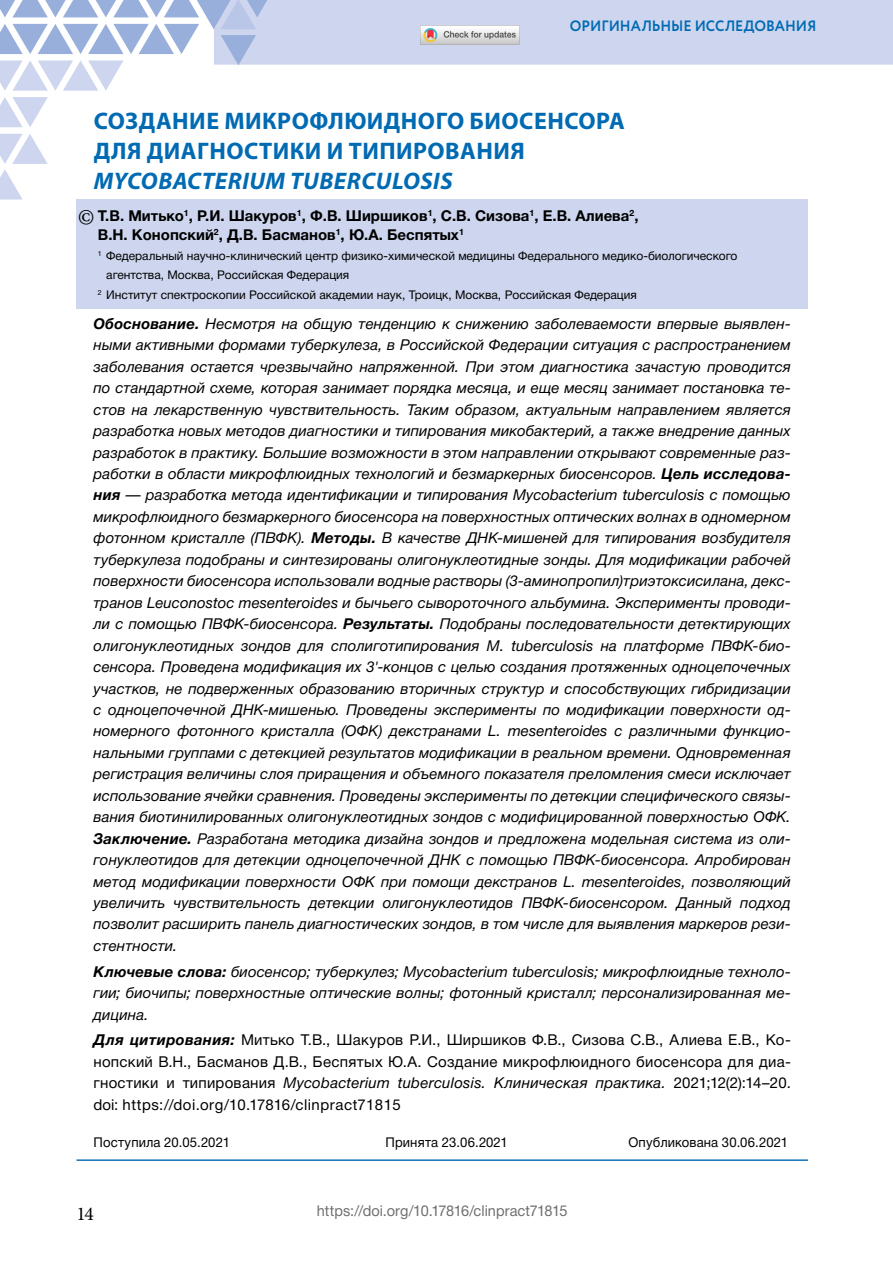
<style>
.page{position:relative;width:893px;height:1263px;background:#fff}
.page>*{position:absolute;margin:0;border:0;box-sizing:border-box;transform-origin:0 0}
.t1{font:700 24px/30px "Myriad Pro";letter-spacing:.02em;color:#006ab3}
.t2{font:italic 700 24px "Myriad Pro";letter-spacing:.02em;color:#006ab3}
.t3{font:24px "Minion Pro";color:#000}
.t4{font:19.5px "Minion Pro";color:#000}
.t5{font:italic 15px/21.5px "Helvetica Neue Cyr";letter-spacing:.01em;color:#000;text-align:justify}
.t6{font:15px/21.5px "Helvetica Neue Cyr";letter-spacing:.03em;color:#000;text-align:justify}
.t7{font:700 15px/19.5px "Helvetica Neue Cyr";color:#000}
.t8{font:15px "Helvetica Neue Cyr";color:#706f6f}
.t9{font:700 15px "Circe";letter-spacing:-.005em;color:#016ab3;scale:.95 1}
.t10{font:13.5px "Helvetica Neue Cyr";letter-spacing:.01em;color:#000}
.t11{font:12px "Helvetica Neue Cyr";color:#000}
.s1{font-weight:700}
.s2{font-family:"Myriad Pro"}
.s3{font-weight:700;font-style:italic}
.s4{font-style:italic}
</style>
<div class="page">
<svg style="left:0;top:97px;width:48px;height:30px"></svg>
<svg style="left:0;top:134px;width:48px;height:65px"></svg>
<svg style="left:0;top:0;width:893px;height:91px"></svg>
<div style="left:77px;top:200px;width:731px;height:109px;background:#cdd6ee"></div>
<hr style="left:77px;top:1159px;width:731px;height:2px;background:#0f70b7">
<img style="left:420px;top:26px;width:99px;height:19px">
<p class="t9" style="left:570px;top:15px;width:261px">ОРИГИНАЛЬНЫЕ ИССЛЕДОВАНИЯ</p>
<h1 class="t1" style="left:94px;top:105px;width:533px">СОЗДАНИЕ МИКРОФЛЮИДНОГО БИОСЕНСОРА<br>ДЛЯ ДИАГНОСТИКИ И ТИПИРОВАНИЯ</h1>
<h1 class="t2" style="left:94px;top:165px;width:360px">MYCOBACTERIUM TUBERCULOSIS</h1>
<p class="t7" style="left:98px;top:206px;width:542px">Т.В. Митько<sup>1</sup>, Р.И. Шакуров<sup>1</sup>, Ф.В. Ширшиков<sup>1</sup>, С.В. Сизова<sup>1</sup>, Е.В. Алиева<sup>2</sup>,<br>В.Н. Конопский<sup>2</sup>, Д.В. Басманов<sup>1</sup>, Ю.А. Беспятых<sup>1</sup></p>
<p class="t11" style="left:98px;top:249px;width:641px"><sup>1</sup> Федеральный научно-клинический центр физико-химической медицины Федерального медико-биологического</p>
<p class="t11" style="left:106px;top:269px;width:244px">агентства, Москва, Российская Федерация</p>
<p class="t11" style="left:98px;top:288px;width:541px"><sup>2</sup> Институт спектроскопии Российской академии наук, Троицк, Москва, Российская Федерация</p>
<p class="t5" style="left:94px;top:313px;width:699px"><span class="s1">Обоснование.</span> Несмотря на общую тенденцию к снижению заболеваемости впервые выявлен&shy;ными активными формами туберкулеза, в Российской Федерации ситуация с распространением заболевания остается чрезвычайно напряженной. При этом диагностика зачастую проводится по стандартной схеме, которая занимает порядка месяца, и еще месяц занимает постановка те&shy;стов на лекарственную чувствительность. Таким образом, актуальным направлением является разработка новых методов диагностики и типирования микобактерий, а также внедрение данных разработок в практику. Большие возможности в этом направлении открывают современные раз&shy;работки в области микрофлюидных технологий и безмаркерных биосенсоров. <span class="s1">Цель исследова&shy;ния</span> — разработка метода идентификации и типирования Mycobacterium tuberculosis с помощью микрофлюидного безмаркерного биосенсора на поверхностных оптических волнах в одномерном фотонном кристалле (ПВФК). <span class="s1">Методы.</span> В качестве ДНК-мишеней для типирования возбудителя туберкулеза подобраны и синтезированы олигонуклеотидные зонды. Для модификации рабочей поверхности биосенсора использовали водные растворы (3-аминопропил)триэтоксисилана, декс&shy;транов Leuconostoc mesenteroides и бычьего сывороточного альбумина. Эксперименты проводи&shy;ли с помощью ПВФК-биосенсора. <span class="s1">Результаты.</span> Подобраны последовательности детектирующих олигонуклеотидных зондов для сполиготипирования M. tuberculosis на платформе ПВФК-био&shy;сенсора. Проведена модификация их 3<span class="s2">'</span>-концов с целью создания протяженных одноцепочечных участков, не подверженных образованию вторичных структур и способствующих гибридизации с одноцепочечной ДНК-мишенью. Проведены эксперименты по модификации поверхности од&shy;номерного фотонного кристалла (ОФК) декстранами L. mesenteroides с различными функцио&shy;нальными группами с детекцией результатов модификации в реальном времени. Одновременная регистрация величины слоя приращения и объемного показателя преломления смеси исключает использование ячейки сравнения. Проведены эксперименты по детекции специфического связы&shy;вания биотинилированных олигонуклеотидных зондов с модифицированной поверхностью ОФК.<br><span class="s1">Заключение.</span> Разработана методика дизайна зондов и предложена модельная система из оли&shy;гонуклеотидов для детекции одноцепочечной ДНК с помощью ПВФК-биосенсора. Апробирован метод модификации поверхности ОФК при помощи декстранов L. mesenteroides, позволяющий увеличить чувствительность детекции олигонуклеотидов ПВФК-биосенсором. Данный подход позволит расширить панель диагностических зондов, в том числе для выявления маркеров рези&shy;стентности.</p>
<p class="t5" style="left:94px;top:961px;width:699px"><span class="s1">Ключевые слова:</span> биосенсор; туберкулез; Mycobacterium tuberculosis; микрофлюидные техноло&shy;гии; биочипы; поверхностные оптические волны; фотонный кристалл; персонализированная ме&shy;дицина.</p>
<p class="t6" style="left:94px;top:1029px;width:699px"><span class="s3">Для цитирования:</span> Митько Т.В., Шакуров Р.И., Ширшиков Ф.В., Сизова С.В., Алиева Е.В., Ко&shy;нопский В.Н., Басманов Д.В., Беспятых Ю.А. Создание микрофлюидного биосенсора для диа&shy;гностики и типирования <span class="s4">Mycobacterium tuberculosis. Клиническая практика.</span> 2021;12(2):14–20. doi: https://doi.org/10.17816/clinpract71815</p>
<p class="t10" style="left:94px;top:1134px;width:138px">Поступила 20.05.2021</p>
<p class="t10" style="left:386px;top:1134px;width:124px">Принята 23.06.2021</p>
<p class="t10" style="left:629px;top:1134px;width:161px">Опубликована 30.06.2021</p>
<h1 class="t3" style="left:78px;top:201px;width:18px">©</h1>
<h2 class="t4" style="left:77px;top:1200px;width:19px">14</h2>
<p class="t8" style="left:317px;top:1203px;width:252px">https://doi.org/10.17816/clinpract71815</p>
</div>
